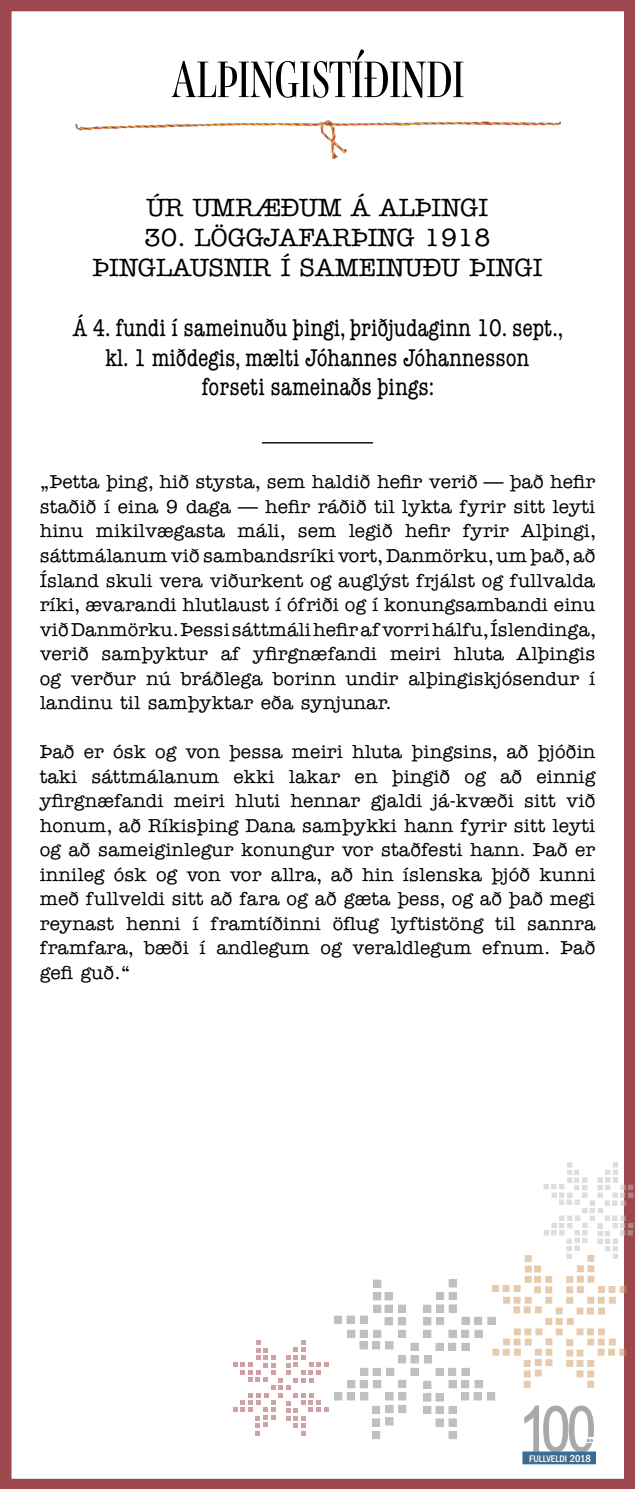
<style>
.page{position:relative;width:635px;height:1489px;background:#fff}
.page>*{position:absolute;margin:0;border:0;box-sizing:border-box;transform-origin:0 0}
.t1{font:63px "Arial Narrow";color:#a7a9ac}
.t2{font:52.5px "Mencken Std Head Narrow";color:#000}
.t3{font:500 25.2px/30.2px "American Typewriter Std";color:#000;text-align:center}
.t4{font:condensed 24.5px/29.4px "American Typewriter Std";color:#000;text-align:center}
.t5{font:500 18.9px/24.5px "American Typewriter Std";letter-spacing:.01em;color:#000;text-align:justify}
.t6{font:500 condensed 9.8px "Franklin Gothic";color:#fff}
.t7{font:500 condensed 5.25px "Franklin Gothic";color:#436a8a}
.s1{font-size:10.5px}
</style>
<div class="page">
<div style="left:624px;top:0;width:11px;height:1488px;background:#9c484d"></div>
<div style="left:0;top:1px;width:12px;height:1487px;background:#9c484d"></div>
<div style="left:0;top:0;width:635px;height:11px;background:#9c484d"></div>
<div style="left:0;top:1478px;width:635px;height:10px;background:#9c484d"></div>
<img style="left:75px;top:120px;width:486px;height:39px">
<hr style="left:262px;top:442px;width:111px;height:1px;background:#000">
<svg style="left:524px;top:1405px;width:70px;height:46px"></svg>
<div style="left:523px;top:1451px;width:72px;height:12px;background:#436a8a"></div>
<div style="left:523px;top:1451px;width:73px;height:12px;border:1px solid #1c75bc"></div>
<div style="left:585px;top:1437px;width:9px;height:6px;background:#fff"></div>
<div style="left:398px;top:1355px;width:8px;height:7px;background:#bfc0c2"></div>
<div style="left:411px;top:1355px;width:7px;height:7px;background:#bfc0c2"></div>
<div style="left:424px;top:1355px;width:8px;height:7px;background:#bfc0c2"></div>
<div style="left:411px;top:1368px;width:7px;height:7px;background:#bfc0c2"></div>
<div style="left:411px;top:1343px;width:7px;height:7px;background:#bfc0c2"></div>
<div style="left:436px;top:1343px;width:7px;height:7px;background:#bfc0c2"></div>
<div style="left:449px;top:1343px;width:7px;height:7px;background:#bfc0c2"></div>
<div style="left:462px;top:1343px;width:7px;height:7px;background:#bfc0c2"></div>
<div style="left:449px;top:1330px;width:7px;height:7px;background:#bfc0c2"></div>
<div style="left:461px;top:1330px;width:8px;height:7px;background:#bfc0c2"></div>
<div style="left:475px;top:1330px;width:7px;height:7px;background:#bfc0c2"></div>
<div style="left:462px;top:1317px;width:7px;height:7px;background:#bfc0c2"></div>
<div style="left:474px;top:1317px;width:8px;height:7px;background:#bfc0c2"></div>
<div style="left:488px;top:1317px;width:7px;height:7px;background:#bfc0c2"></div>
<div style="left:436px;top:1368px;width:7px;height:7px;background:#bfc0c2"></div>
<div style="left:449px;top:1368px;width:7px;height:7px;background:#bfc0c2"></div>
<div style="left:462px;top:1368px;width:7px;height:7px;background:#bfc0c2"></div>
<div style="left:449px;top:1380px;width:7px;height:7px;background:#bfc0c2"></div>
<div style="left:461px;top:1380px;width:8px;height:7px;background:#bfc0c2"></div>
<div style="left:475px;top:1380px;width:7px;height:7px;background:#bfc0c2"></div>
<div style="left:461px;top:1392px;width:8px;height:7px;background:#bfc0c2"></div>
<div style="left:474px;top:1392px;width:7px;height:7px;background:#bfc0c2"></div>
<div style="left:487px;top:1392px;width:8px;height:7px;background:#bfc0c2"></div>
<div style="left:374px;top:1292px;width:7px;height:7px;background:#bfc0c2"></div>
<div style="left:374px;top:1305px;width:7px;height:7px;background:#bfc0c2"></div>
<div style="left:374px;top:1279px;width:7px;height:8px;background:#bfc0c2"></div>
<div style="left:385px;top:1305px;width:7px;height:7px;background:#bfc0c2"></div>
<div style="left:385px;top:1317px;width:7px;height:7px;background:#bfc0c2"></div>
<div style="left:385px;top:1292px;width:7px;height:7px;background:#bfc0c2"></div>
<div style="left:398px;top:1317px;width:8px;height:7px;background:#bfc0c2"></div>
<div style="left:398px;top:1330px;width:8px;height:7px;background:#bfc0c2"></div>
<div style="left:398px;top:1305px;width:8px;height:7px;background:#bfc0c2"></div>
<div style="left:424px;top:1317px;width:7px;height:7px;background:#bfc0c2"></div>
<div style="left:424px;top:1330px;width:7px;height:7px;background:#bfc0c2"></div>
<div style="left:424px;top:1305px;width:7px;height:7px;background:#bfc0c2"></div>
<div style="left:436px;top:1304px;width:8px;height:7px;background:#bfc0c2"></div>
<div style="left:436px;top:1317px;width:8px;height:7px;background:#bfc0c2"></div>
<div style="left:436px;top:1292px;width:8px;height:7px;background:#bfc0c2"></div>
<div style="left:449px;top:1292px;width:7px;height:7px;background:#bfc0c2"></div>
<div style="left:449px;top:1304px;width:7px;height:7px;background:#bfc0c2"></div>
<div style="left:449px;top:1279px;width:7px;height:7px;background:#bfc0c2"></div>
<div style="left:424px;top:1393px;width:7px;height:7px;background:#bfc0c2"></div>
<div style="left:424px;top:1406px;width:7px;height:7px;background:#bfc0c2"></div>
<div style="left:424px;top:1381px;width:7px;height:7px;background:#bfc0c2"></div>
<div style="left:436px;top:1406px;width:7px;height:7px;background:#bfc0c2"></div>
<div style="left:436px;top:1418px;width:7px;height:7px;background:#bfc0c2"></div>
<div style="left:436px;top:1393px;width:7px;height:7px;background:#bfc0c2"></div>
<div style="left:449px;top:1418px;width:7px;height:7px;background:#bfc0c2"></div>
<div style="left:449px;top:1431px;width:7px;height:7px;background:#bfc0c2"></div>
<div style="left:449px;top:1406px;width:7px;height:7px;background:#bfc0c2"></div>
<div style="left:334px;top:1315px;width:8px;height:8px;background:#bfc0c2"></div>
<div style="left:347px;top:1315px;width:7px;height:8px;background:#bfc0c2"></div>
<div style="left:360px;top:1315px;width:8px;height:8px;background:#bfc0c2"></div>
<div style="left:348px;top:1330px;width:7px;height:7px;background:#bfc0c2"></div>
<div style="left:360px;top:1330px;width:7px;height:7px;background:#bfc0c2"></div>
<div style="left:374px;top:1330px;width:7px;height:7px;background:#bfc0c2"></div>
<div style="left:360px;top:1341px;width:7px;height:7px;background:#bfc0c2"></div>
<div style="left:372px;top:1341px;width:8px;height:7px;background:#bfc0c2"></div>
<div style="left:386px;top:1341px;width:7px;height:7px;background:#bfc0c2"></div>
<div style="left:361px;top:1368px;width:7px;height:7px;background:#bfc0c2"></div>
<div style="left:373px;top:1368px;width:7px;height:7px;background:#bfc0c2"></div>
<div style="left:387px;top:1368px;width:7px;height:7px;background:#bfc0c2"></div>
<div style="left:348px;top:1380px;width:7px;height:7px;background:#bfc0c2"></div>
<div style="left:360px;top:1380px;width:7px;height:7px;background:#bfc0c2"></div>
<div style="left:374px;top:1380px;width:7px;height:7px;background:#bfc0c2"></div>
<div style="left:335px;top:1392px;width:7px;height:7px;background:#bfc0c2"></div>
<div style="left:347px;top:1392px;width:7px;height:7px;background:#bfc0c2"></div>
<div style="left:361px;top:1392px;width:7px;height:7px;background:#bfc0c2"></div>
<div style="left:399px;top:1392px;width:7px;height:7px;background:#bfc0c2"></div>
<div style="left:399px;top:1405px;width:7px;height:7px;background:#bfc0c2"></div>
<div style="left:399px;top:1380px;width:7px;height:7px;background:#bfc0c2"></div>
<div style="left:386px;top:1405px;width:7px;height:7px;background:#bfc0c2"></div>
<div style="left:386px;top:1417px;width:7px;height:7px;background:#bfc0c2"></div>
<div style="left:386px;top:1392px;width:7px;height:7px;background:#bfc0c2"></div>
<div style="left:372px;top:1418px;width:8px;height:7px;background:#bfc0c2"></div>
<div style="left:372px;top:1431px;width:8px;height:7px;background:#bfc0c2"></div>
<div style="left:372px;top:1406px;width:8px;height:7px;background:#bfc0c2"></div>
<svg style="left:493px;top:1162px;width:140px;height:225px"></svg>
<svg style="left:233px;top:1340px;width:96px;height:94px"></svg>
<h2 class="t2" style="left:171px;top:49px;width:295px">ALÞINGISTÍÐINDI</h2>
<h3 class="t3" style="left:147px;top:193px;width:343px">ÚR UMRÆÐUM Á ALÞINGI</h3>
<h3 class="t3" style="left:92px;top:223px;width:451px">30. LÖGGJAFARÞING 1918<br>ÞINGLAUSNIR Í SAMEINUÐU ÞINGI</h3>
<p class="t4" style="left:73px;top:313px;width:492px">Á 4. fundi í sameinuðu þingi, þriðjudaginn 10. sept., kl. 1 miðdegis, mælti Jóhannes Jóhannesson forseti sameinaðs þings:</p>
<p class="t5" style="left:40px;top:470px;width:558px">„Þetta þing, hið stysta, sem haldið hefir verið — það hefir staðið í eina 9 daga — hefir ráðið til lykta fyrir sitt leyti hinu mikilvægasta máli, sem legið hefir fyrir Alþingi, sáttmálanum við sambandsríki vort, Danmörku, um það, að Ísland skuli vera viðurkent og auglýst frjálst og fullvalda ríki, ævarandi hlutlaust í ófriði og í konungsambandi einu við Danmörku. Þessi sáttmáli hefir af vorri hálfu, Íslendinga, verið samþyktur af yfirgnæfandi meiri hluta Alþingis og verður nú bráðlega borinn undir alþingiskjósendur í landinu til samþyktar eða synjunar.</p>
<p class="t5" style="left:40px;top:739px;width:557px">Það er ósk og von þessa meiri hluta þingsins, að þjóðin taki sáttmálanum ekki lakar en þingið og að einnig yfirgnæfandi meiri hluti hennar gjaldi já-kvæði sitt við honum, að Ríkisþing Dana samþykki hann fyrir sitt leyti og að sameiginlegur konungur vor staðfesti hann. Það er innileg ósk og von vor allra, að hin íslenska þjóð kunni með fullveldi sitt að fara og að gæta þess, og að það megi reynast henni í framtíðinni öflug lyftistöng til sannra framfara, bæði í andlegum og veraldlegum efnum. Það gefi guð.“</p>
<h1 class="t1" style="left:519px;top:1382px;width:78px">100</h1>
<p class="t6" style="left:529px;top:1451px;width:63px">FULLVELDI <span class="s1">2018</span></p>
<p class="t7" style="left:587px;top:1436px;width:8px">ára</p>
</div>
